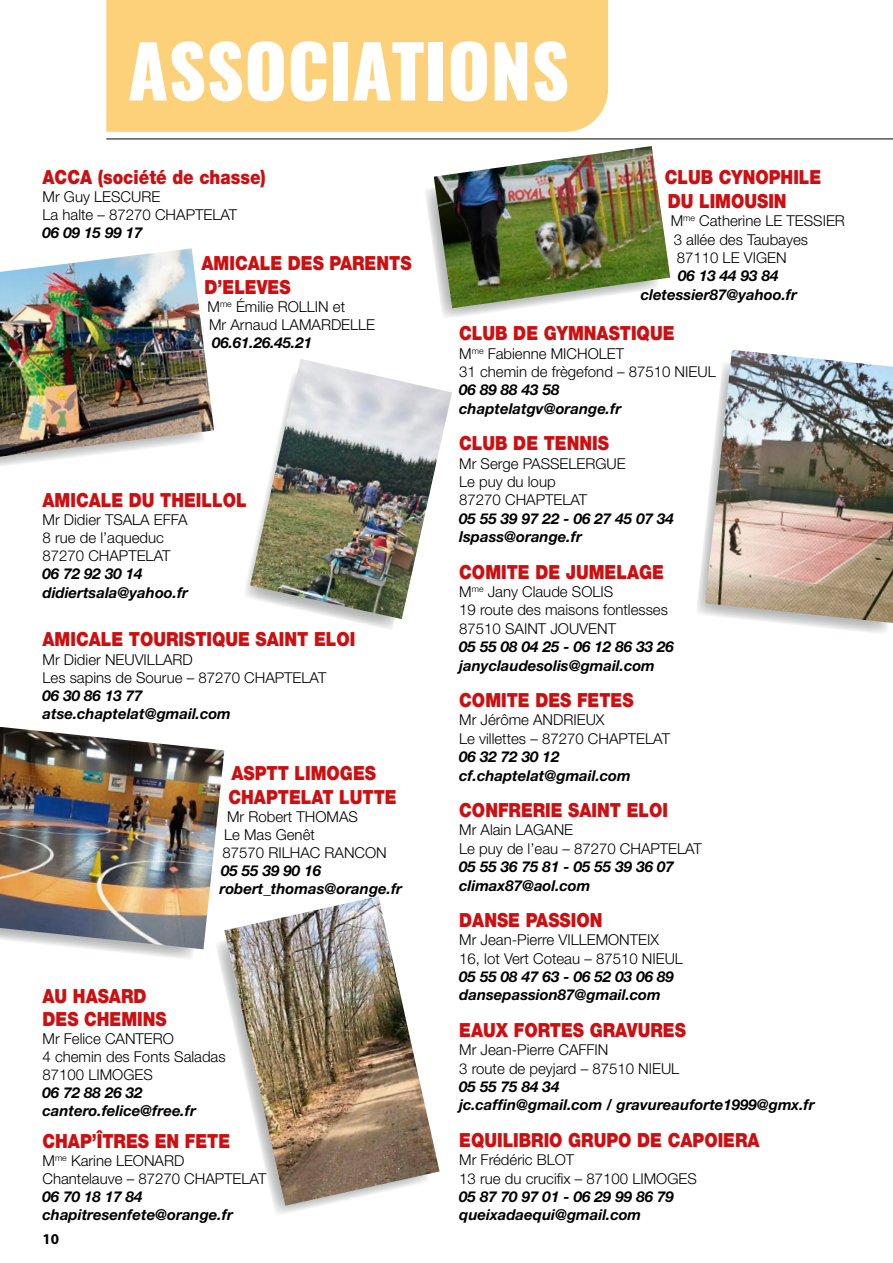
<style>
.page{position:relative;width:893px;height:1263px;background:#fff}
.page>*{position:absolute;margin:0;border:0;box-sizing:border-box;transform-origin:0 0}
.t1{font:800 72px "Oswald";color:#fff}
.t2{font:900 19.5px/23.4px "Helvetica Neue LT Std";color:#cc1012;scale:.86 1}
.t3{font:300 15px/18.3px "Helvetica Neue LT Std";color:#000}
.t4{font:italic 700 15px/18.3px "Helvetica Neue LT Std";color:#000}
.t5{font:700 15px "Myriad Pro";color:#000}
</style>
<div class="page">
<div style="left:106px;top:0;width:502px;height:132px;background:#fdd179"></div>
<svg style="left:0;top:457px;width:71px;height:9px"></svg>
<svg style="left:217px;top:949px;width:100px;height:265px"></svg>
<svg style="left:697px;top:534px;width:191px;height:99px"></svg>
<svg style="left:245px;top:569px;width:150px;height:60px"></svg>
<svg style="left:426px;top:188px;width:90px;height:129px"></svg>
<svg style="left:97px;top:949px;width:107px;height:9px"></svg>
<hr style="left:106px;top:139px;width:787px;height:1px;background:#000">
<img style="left:0;top:248px;width:214px;height:209px">
<img style="left:224px;top:896px;width:216px;height:310px">
<img style="left:705px;top:350px;width:188px;height:273px">
<img style="left:250px;top:359px;width:202px;height:260px">
<img style="left:434px;top:146px;width:236px;height:162px">
<img style="left:0;top:727px;width:224px;height:222px">
<h1 class="t1" style="left:128px;top:20px;width:443px">ASSOCIATIONS</h1>
<h2 class="t2" style="left:43px;top:165px;width:261px">ACCA (société de chasse)</h2>
<p class="t3" style="left:43px;top:187px;width:196px">Mr Guy LESCURE<br>La halte – 87270 CHAPTELAT</p>
<p class="t4" style="left:43px;top:223px;width:102px">06 09 15 99 17</p>
<h2 class="t2" style="left:202px;top:251px;width:246px">AMICALE DES PARENTS<br>D’ELEVES</h2>
<p class="t3" style="left:208px;top:297px;width:169px">M<sup>me</sup> Émilie ROLLIN et<br>Mr Arnaud LAMARDELLE</p>
<p class="t4" style="left:212px;top:333px;width:102px">06.61.26.45.21</p>
<h2 class="t2" style="left:43px;top:488px;width:239px">AMICALE DU THEILLOL</h2>
<p class="t3" style="left:43px;top:511px;width:147px">Mr Didier TSALA EFFA<br>8 rue de l’aqueduc<br>87270 CHAPTELAT</p>
<p class="t4" style="left:43px;top:565px;width:147px">06 72 92 30 14 didiertsala@yahoo.fr</p>
<h2 class="t2" style="left:43px;top:628px;width:365px">AMICALE TOURISTIQUE SAINT ELOI</h2>
<p class="t3" style="left:43px;top:650px;width:285px">Mr Didier NEUVILLARD<br>Les sapins de Sourue – 87270 CHAPTELAT</p>
<p class="t4" style="left:43px;top:686px;width:190px">06 30 86 13 77 atse.chaptelat@gmail.com</p>
<h2 class="t2" style="left:229px;top:762px;width:197px">ASPTT LIMOGES<br>CHAPTELAT LUTTE</h2>
<p class="t3" style="left:223px;top:807px;width:166px;text-indent:4px">Mr Robert THOMAS<br>Le Mas Genêt<br>87570 RILHAC RANCON</p>
<p class="t4" style="left:220px;top:861px;width:184px">05 55 39 90 16 robert_thomas@orange.fr</p>
<h2 class="t2" style="left:43px;top:984px;width:146px">AU HASARD<br>DES CHEMINS</h2>
<p class="t3" style="left:43px;top:1029px;width:185px">Mr Felice CANTERO<br>4 chemin des Fonts Saladas<br>87100 LIMOGES</p>
<p class="t4" style="left:43px;top:1083px;width:155px">06 72 88 26 32 cantero.felice@free.fr</p>
<h2 class="t2" style="left:43px;top:1129px;width:220px">CHAP’ÎTRES EN FETE</h2>
<p class="t3" style="left:43px;top:1152px;width:225px">M<sup>me</sup> Karine LEONARD<br>Chantelauve – 87270 CHAPTELAT</p>
<p class="t4" style="left:43px;top:1188px;width:192px">06 70 18 17 84 chapitresenfete@orange.fr</p>
<p class="t5" style="left:43px;top:1229px;width:18px">10</p>
<h2 class="t2" style="left:665px;top:165px;width:184px">CLUB CYNOPHILE<br>DU LIMOUSIN</h2>
<p class="t3" style="left:671px;top:211px;width:176px">M<sup>me</sup> Catherine LE TESSIER<br>3 allée des Taubayes<br>87110 LE VIGEN</p>
<p class="t4" style="left:641px;top:266px;width:158px;text-indent:38px">06 13 44 93 84 cletessier87@yahoo.fr</p>
<h2 class="t2" style="left:459px;top:322px;width:252px">CLUB DE GYMNASTIQUE</h2>
<p class="t3" style="left:459px;top:344px;width:258px">M<sup>me</sup> Fabienne MICHOLET<br>31 chemin de frègefond – 87510 NIEUL</p>
<p class="t4" style="left:459px;top:381px;width:164px">06 89 88 43 58 chaptelatgv@orange.fr</p>
<h2 class="t2" style="left:459px;top:432px;width:176px">CLUB DE TENNIS</h2>
<p class="t3" style="left:459px;top:454px;width:168px">Mr Serge PASSELERGUE<br>Le puy du loup<br>87270 CHAPTELAT</p>
<p class="t4" style="left:459px;top:509px;width:216px">05 55 39 97 22 - 06 27 45 07 34 lspass@orange.fr</p>
<h2 class="t2" style="left:459px;top:560px;width:240px">COMITE DE JUMELAGE</h2>
<p class="t3" style="left:459px;top:582px;width:210px">M<sup>me</sup> Jany Claude SOLIS<br>19 route des maisons fontlesses<br>87510 SAINT JOUVENT</p>
<p class="t4" style="left:459px;top:637px;width:216px">05 55 08 04 25 - 06 12 86 33 26 janyclaudesolis@gmail.com</p>
<h2 class="t2" style="left:459px;top:688px;width:204px">COMITE DES FETES</h2>
<p class="t3" style="left:459px;top:711px;width:212px">Mr Jérôme ANDRIEUX<br>Le villettes – 87270 CHAPTELAT</p>
<p class="t4" style="left:459px;top:747px;width:173px">06 32 72 30 12 cf.chaptelat@gmail.com</p>
<h2 class="t2" style="left:459px;top:798px;width:244px">CONFRERIE SAINT ELOI</h2>
<p class="t3" style="left:459px;top:821px;width:244px">Mr Alain LAGANE<br>Le puy de l’eau – 87270 CHAPTELAT</p>
<p class="t4" style="left:459px;top:857px;width:216px">05 55 36 75 81 - 05 55 39 36 07 climax87@aol.com</p>
<h2 class="t2" style="left:459px;top:908px;width:168px">DANSE PASSION</h2>
<p class="t3" style="left:459px;top:930px;width:225px">Mr Jean-Pierre VILLEMONTEIX<br>16, lot Vert Coteau – 87510 NIEUL</p>
<p class="t4" style="left:459px;top:967px;width:216px">05 55 08 47 63 - 06 52 03 06 89 dansepassion87@gmail.com</p>
<h2 class="t2" style="left:459px;top:1018px;width:265px">EAUX FORTES GRAVURES</h2>
<p class="t3" style="left:459px;top:1040px;width:222px">Mr Jean-Pierre CAFFIN<br>3 route de peyjard – 87510 NIEUL</p>
<p class="t4" style="left:459px;top:1077px;width:357px">05 55 75 84 34<br>jc.caffin@gmail.com / gravureauforte1999@gmx.fr</p>
<h2 class="t2" style="left:459px;top:1128px;width:351px">EQUILIBRIO GRUPO DE CAPOIERA</h2>
<p class="t3" style="left:459px;top:1150px;width:239px">Mr Frédéric BLOT<br>13 rue du crucifix – 87100 LIMOGES</p>
<p class="t4" style="left:459px;top:1187px;width:216px">05 87 70 97 01 - 06 29 99 86 79 queixadaequi@gmail.com</p>
</div>
